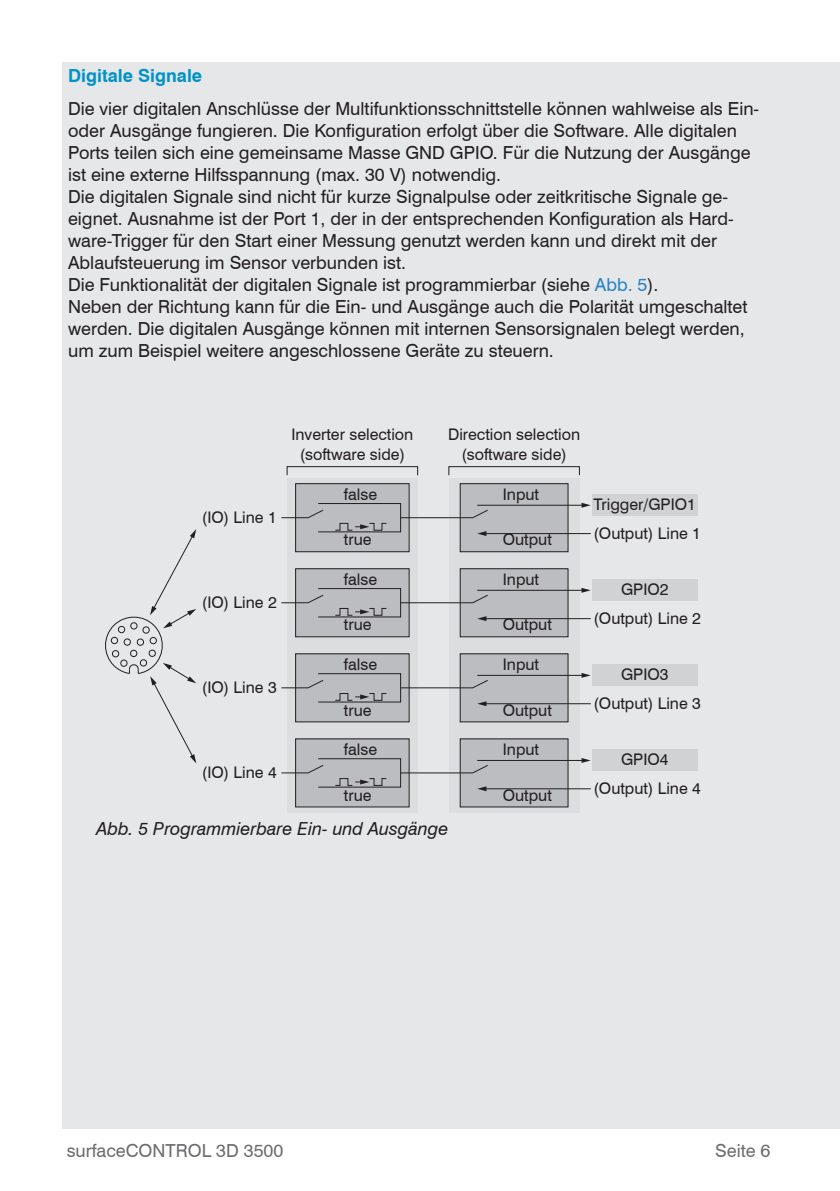
<style>
.page{position:relative;width:840px;height:1191px;background:#fff}
.page>*{position:absolute;margin:0;border:0;box-sizing:border-box;transform-origin:0 0}
.t1{font:18px/22px "Swiss 721 BT";color:#231f20}
.t2{font:italic 18px "Swiss 721 BT";color:#231f20}
.t3{font:18px "Swiss 721 BT";color:#6c6d70}
.t4{font:700 18px "Swiss 721 BT";color:#0092c8}
.t5{font:16px/19.2px "Swiss 721 BT";color:#231f20;text-align:center}
.s1{color:#2783c5}
</style>
<div class="page">
<div style="left:62px;top:62px;width:777px;height:1066px;background:#e6e7e9"></div>
<div style="left:287px;top:466px;width:130px;height:9px;border:1px solid #231f20"></div>
<div style="left:287px;top:478px;width:130px;height:334px;background:#dcdddf"></div>
<div style="left:448px;top:466px;width:131px;height:9px;border:1px solid #231f20"></div>
<div style="left:448px;top:478px;width:131px;height:334px;background:#dcdddf"></div>
<div style="left:295px;top:484px;width:114px;height:68px;background:#bcbdc0"></div>
<div style="left:295px;top:483px;width:114px;height:69px;border:1px solid #231f20"></div>
<div style="left:295px;top:569px;width:114px;height:68px;background:#bcbdc0"></div>
<div style="left:295px;top:568px;width:114px;height:69px;border:1px solid #231f20"></div>
<div style="left:295px;top:654px;width:114px;height:68px;background:#bcbdc0"></div>
<div style="left:295px;top:653px;width:114px;height:69px;border:1px solid #231f20"></div>
<div style="left:295px;top:739px;width:114px;height:68px;background:#bcbdc0"></div>
<div style="left:591px;top:494px;width:106px;height:22px;background:#d1d2d4"></div>
<div style="left:591px;top:579px;width:106px;height:22px;background:#d1d2d4"></div>
<div style="left:591px;top:664px;width:106px;height:22px;background:#d1d2d4"></div>
<div style="left:591px;top:749px;width:106px;height:22px;background:#d1d2d4"></div>
<div style="left:318px;top:503px;width:82px;height:29px;border:1px solid #231f20"></div>
<svg style="left:334px;top:523px;width:53px;height:8px"></svg>
<svg style="left:281px;top:509px;width:43px;height:9px"></svg>
<div style="left:318px;top:588px;width:82px;height:29px;border:1px solid #231f20"></div>
<svg style="left:334px;top:608px;width:53px;height:8px"></svg>
<svg style="left:281px;top:594px;width:43px;height:9px"></svg>
<div style="left:318px;top:673px;width:82px;height:29px;border:1px solid #231f20"></div>
<svg style="left:334px;top:693px;width:53px;height:8px"></svg>
<svg style="left:281px;top:679px;width:43px;height:9px"></svg>
<div style="left:318px;top:758px;width:82px;height:29px;border:1px solid #231f20"></div>
<svg style="left:334px;top:778px;width:53px;height:8px"></svg>
<svg style="left:281px;top:764px;width:43px;height:9px"></svg>
<div style="left:460px;top:484px;width:107px;height:68px;background:#bcbdc0"></div>
<div style="left:459px;top:483px;width:109px;height:69px;border:1px solid #231f20"></div>
<div style="left:460px;top:569px;width:107px;height:68px;background:#bcbdc0"></div>
<div style="left:459px;top:568px;width:109px;height:69px;border:1px solid #231f20"></div>
<div style="left:460px;top:654px;width:107px;height:68px;background:#bcbdc0"></div>
<div style="left:459px;top:653px;width:109px;height:69px;border:1px solid #231f20"></div>
<div style="left:460px;top:739px;width:107px;height:68px;background:#bcbdc0"></div>
<svg style="left:400px;top:509px;width:88px;height:9px"></svg>
<svg style="left:400px;top:594px;width:88px;height:9px"></svg>
<svg style="left:400px;top:679px;width:88px;height:9px"></svg>
<svg style="left:400px;top:764px;width:88px;height:9px"></svg>
<hr style="left:477px;top:505px;width:106px;height:1px;background:#231f20">
<svg style="left:581px;top:503px;width:9px;height:5px"></svg>
<hr style="left:484px;top:533px;width:106px;height:1px;background:#231f20">
<svg style="left:477px;top:531px;width:9px;height:5px"></svg>
<hr style="left:477px;top:590px;width:106px;height:1px;background:#231f20">
<svg style="left:581px;top:588px;width:9px;height:5px"></svg>
<hr style="left:484px;top:618px;width:106px;height:1px;background:#231f20">
<svg style="left:477px;top:616px;width:9px;height:5px"></svg>
<hr style="left:477px;top:675px;width:106px;height:1px;background:#231f20">
<svg style="left:581px;top:673px;width:9px;height:5px"></svg>
<hr style="left:484px;top:703px;width:106px;height:1px;background:#231f20">
<svg style="left:477px;top:701px;width:9px;height:5px"></svg>
<hr style="left:477px;top:760px;width:106px;height:1px;background:#231f20">
<svg style="left:581px;top:758px;width:9px;height:5px"></svg>
<hr style="left:484px;top:788px;width:106px;height:1px;background:#231f20">
<svg style="left:477px;top:786px;width:9px;height:5px"></svg>
<svg style="left:105px;top:529px;width:91px;height:234px"></svg>
<p class="t4" style="left:68px;top:64px;width:135px">Digitale Signale</p>
<p class="t1" style="left:68px;top:98px;width:692px">Die vier digitalen Anschlüsse der Multifunktionsschnittstelle können wahlweise als Ein&shy;oder Ausgänge fungieren. Die Konfiguration erfolgt über die Software. Alle digitalen Ports teilen sich eine gemeinsame Masse GND GPIO. Für die Nutzung der Ausgänge ist eine externe Hilfsspannung (max. 30 V) notwendig.<br>Die digitalen Signale sind nicht für kurze Signalpulse oder zeitkritische Signale ge&shy;eignet. Ausnahme ist der Port 1, der in der entsprechenden Konfiguration als Hard&shy;ware-Trigger für den Start einer Messung genutzt werden kann und direkt mit der Ablaufsteuerung im Sensor verbunden ist.<br>Die Funktionalität der digitalen Signale ist programmierbar (siehe <span class="s1">Abb. 5</span>).<br>Neben der Richtung kann für die Ein- und Ausgänge auch die Polarität umgeschaltet werden. Die digitalen Ausgänge können mit internen Sensorsignalen belegt werden, um zum Beispiel weitere angeschlossene Geräte zu steuern.</p>
<p class="t5" style="left:202px;top:507px;width:76px">(IO) Line 1</p>
<p class="t5" style="left:202px;top:592px;width:76px">(IO) Line 2</p>
<p class="t5" style="left:202px;top:677px;width:76px">(IO) Line 3</p>
<p class="t5" style="left:202px;top:762px;width:76px">(IO) Line 4</p>
<p class="t5" style="left:291px;top:425px;width:123px">Inverter selection (software side)</p>
<p class="t5" style="left:448px;top:425px;width:134px">Direction selection (software side)</p>
<p class="t5" style="left:343px;top:484px;width:35px">false</p>
<p class="t5" style="left:343px;top:530px;width:29px">true</p>
<p class="t5" style="left:343px;top:569px;width:35px">false</p>
<p class="t5" style="left:343px;top:615px;width:29px">true</p>
<p class="t5" style="left:343px;top:654px;width:35px">false</p>
<p class="t5" style="left:343px;top:700px;width:29px">true</p>
<p class="t5" style="left:343px;top:740px;width:35px">false</p>
<p class="t5" style="left:343px;top:785px;width:29px">true</p>
<p class="t5" style="left:502px;top:484px;width:38px">Input</p>
<p class="t5" style="left:502px;top:530px;width:51px">Output</p>
<p class="t5" style="left:502px;top:569px;width:38px">Input</p>
<p class="t5" style="left:502px;top:615px;width:51px">Output</p>
<p class="t5" style="left:502px;top:654px;width:38px">Input</p>
<p class="t5" style="left:502px;top:700px;width:51px">Output</p>
<p class="t5" style="left:502px;top:740px;width:38px">Input</p>
<p class="t5" style="left:502px;top:785px;width:51px">Output</p>
<p class="t2" style="left:96px;top:817px;width:353px">Abb. 5 Programmierbare Ein- und Ausgänge</p>
<p class="t5" style="left:593px;top:495px;width:104px">Trigger/GPIO1</p>
<p class="t5" style="left:593px;top:523px;width:109px">(Output) Line 1</p>
<p class="t5" style="left:620px;top:580px;width:49px">GPIO2</p>
<p class="t5" style="left:593px;top:608px;width:109px">(Output) Line 2</p>
<p class="t5" style="left:620px;top:665px;width:49px">GPIO3</p>
<p class="t5" style="left:593px;top:693px;width:109px">(Output) Line 3</p>
<p class="t5" style="left:620px;top:750px;width:49px">GPIO4</p>
<p class="t5" style="left:593px;top:778px;width:109px">(Output) Line 4</p>
<p class="t3" style="left:67px;top:1139px;width:218px">surfaceCONTROL 3D 3500</p>
<p class="t3" style="left:714px;top:1139px;width:57px">Seite 6</p>
</div>
